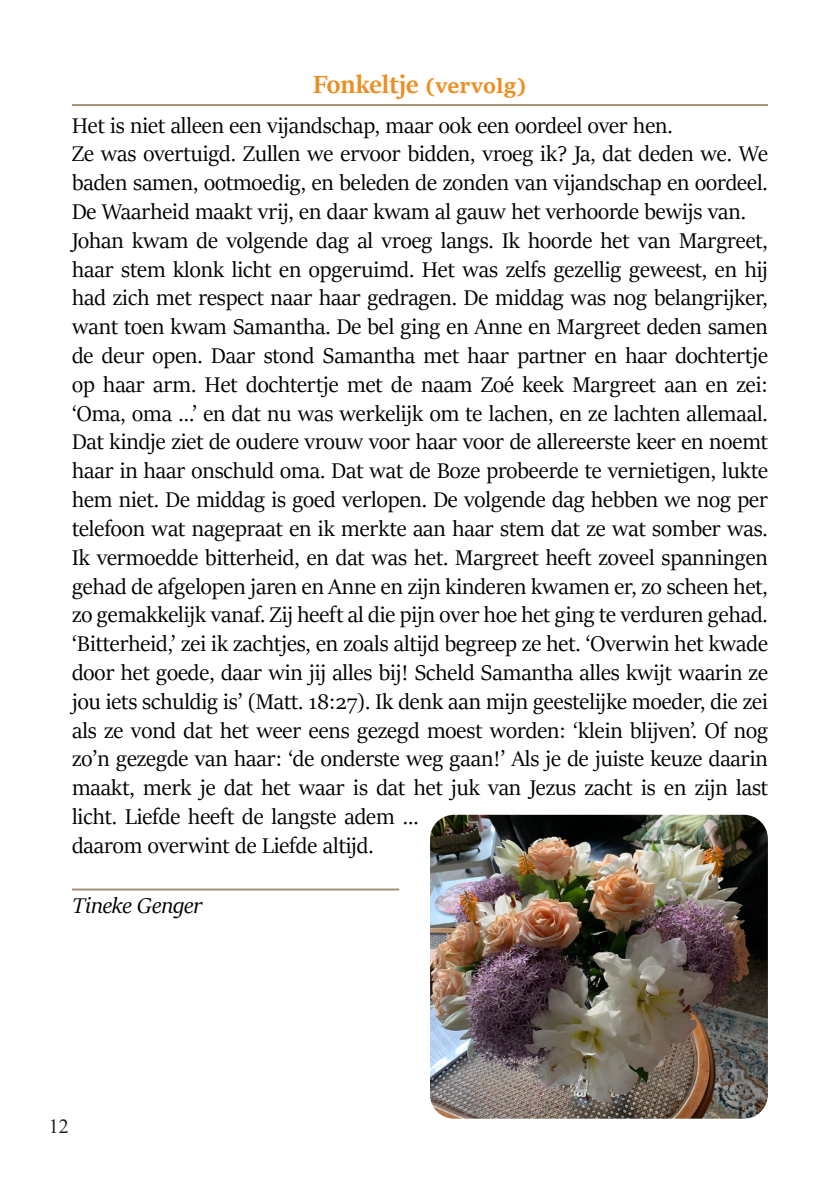
<style>
.page{position:relative;width:840px;height:1191px;background:#fff}
.page>*{position:absolute;margin:0;border:0;box-sizing:border-box;transform-origin:0 0}
.t1{font:700 28px "Sitka Banner";color:#eb8f24}
.t2{font:24px/28.8px "Sitka Banner";color:#000001}
.t3{font:italic 24px "Sitka Banner";color:#000001}
.t4{font:20px "Times New Roman";color:#231f20}
.s1{font-family:"Sitka Text";font-size:22px}
</style>
<div class="page">
<hr style="left:72px;top:104px;width:695px;height:2px;background:#a39274">
<img style="left:430px;top:814px;width:337px;height:304px">
<hr style="left:72px;top:888px;width:327px;height:2px;background:#a39274">
<p class="t1" style="left:313px;top:65px;width:215px">Fonkeltje <span class="s1">(vervolg)</span></p>
<p class="t2" style="left:72px;top:110px;width:697px">Het is niet alleen een vijandschap, maar ook een oordeel over hen.<br>Ze was overtuigd. Zullen we ervoor bidden, vroeg ik? Ja, dat deden we. We baden samen, ootmoedig, en beleden de zonden van vijandschap en oordeel.<br>De Waarheid maakt vrij, en daar kwam al gauw het verhoorde bewijs van.<br>Johan kwam de volgende dag al vroeg langs. Ik hoorde het van Margreet, haar stem klonk licht en opgeruimd. Het was zelfs gezellig geweest, en hij had zich met respect naar haar gedragen. De middag was nog belangrijker, want toen kwam Samantha. De bel ging en Anne en Margreet deden samen de deur open. Daar stond Samantha met haar partner en haar dochtertje op haar arm. Het dochtertje met de naam Zoé keek Margreet aan en zei: ‘Oma, oma ...’ en dat nu was werkelijk om te lachen, en ze lachten allemaal.<br>Dat kindje ziet de oudere vrouw voor haar voor de allereerste keer en noemt haar in haar onschuld oma. Dat wat de Boze probeerde te vernietigen, lukte hem niet. De middag is goed verlopen. De volgende dag hebben we nog per telefoon wat nagepraat en ik merkte aan haar stem dat ze wat somber was.<br>Ik vermoedde bitterheid, en dat was het. Margreet heeft zoveel spanningen gehad de afgelopen jaren en Anne en zijn kinderen kwamen er, zo scheen het, zo gemakkelijk vanaf. Zij heeft al die pijn over hoe het ging te verduren gehad. ‘Bitterheid,’ zei ik zachtjes, en zoals altijd begreep ze het. ‘Overwin het kwade door het goede, daar win jij alles bij! Scheld Samantha alles kwijt waarin ze jou iets schuldig is’ (Matt. 18:27). Ik denk aan mijn geestelijke moeder, die zei als ze vond dat het weer eens gezegd moest worden: ‘klein blijven’. Of nog zo’n gezegde van haar: ‘de onderste weg gaan!’ Als je de juiste keuze daarin maakt, merk je dat het waar is dat het juk van Jezus zacht is en zijn last licht. Liefde heeft de langste adem …<br>daarom overwint de Liefde altijd.</p>
<p class="t3" style="left:72px;top:888px;width:132px">Tineke Genger</p>
<p class="t4" style="left:49px;top:1111px;width:21px">12</p>
</div>
